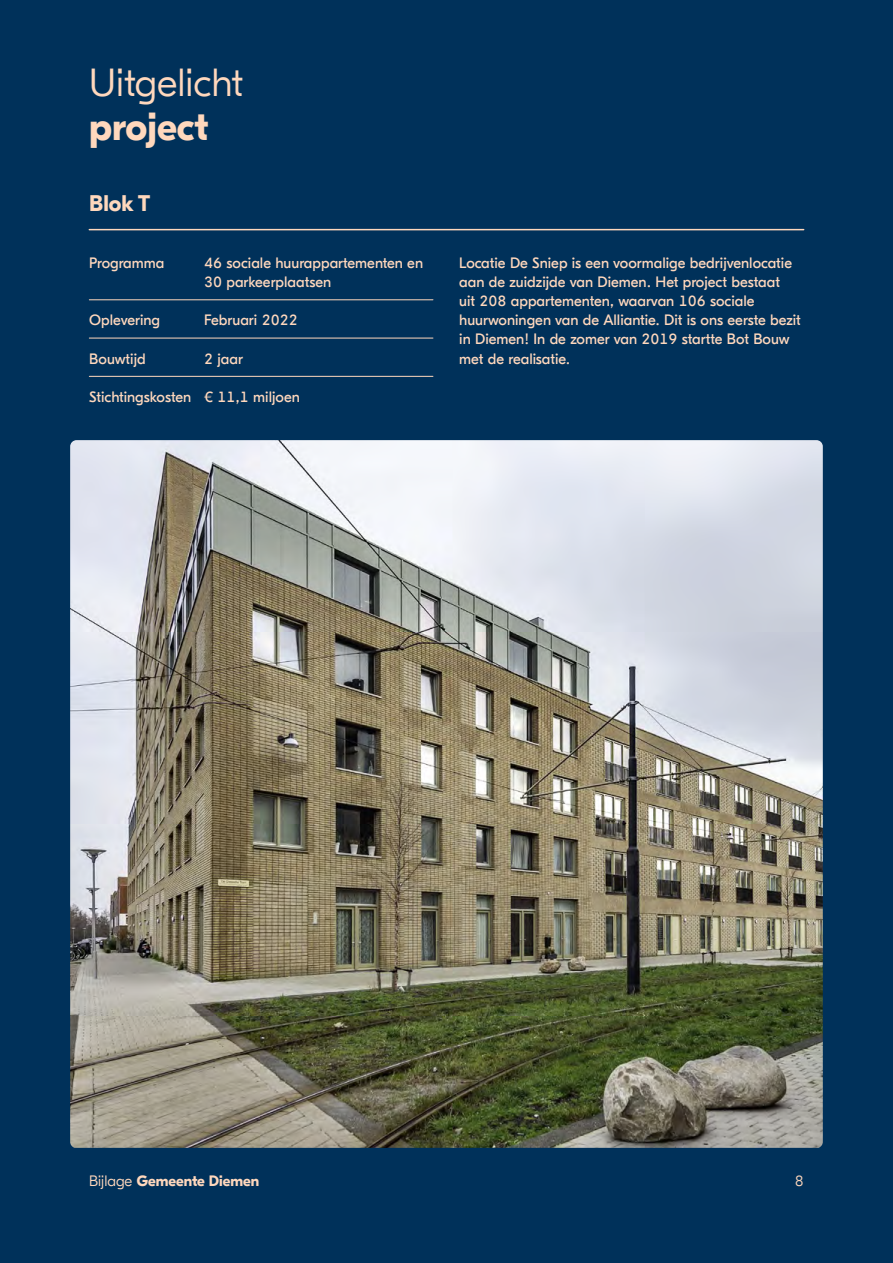
<style>
.page{position:relative;width:893px;height:1263px;background:#00315a}
.page>*{position:absolute;margin:0;border:0;box-sizing:border-box;transform-origin:0 0}
.t1{font:300 39px "GT Eesti Display";color:#ffd8bd}
.t2{font:700 39px "GT Eesti Display";color:#ffd8bd}
.t3{font:700 22.5px "GT Eesti Display";color:#ffd8bd}
.t4{font:15px/19.2px "GT Eesti Display";color:#ffd8bd}
.t5{font:700 15px "GT Eesti Display";color:#ffd8bd}
.t6{font:300 15px "GT Eesti Display";color:#ffd8bd}
.s1{font-weight:300}
</style>
<div class="page">
<img style="left:70px;top:440px;width:753px;height:708px">
<hr style="left:89px;top:229px;width:715px;height:1px;background:#ffd8bd">
<hr style="left:89px;top:376px;width:344px;height:1px;background:#ffd8bd">
<hr style="left:89px;top:299px;width:344px;height:1px;background:#ffd8bd">
<hr style="left:89px;top:338px;width:344px;height:1px;background:#ffd8bd">
<h1 class="t1" style="left:89px;top:61px;width:156px">Uitgelicht</h1>
<h1 class="t2" style="left:89px;top:105px;width:121px">project</h1>
<h2 class="t3" style="left:89px;top:190px;width:63px">Blok T</h2>
<p class="t4" style="left:89px;top:254px;width:77px">Programma</p>
<p class="t4" style="left:204px;top:254px;width:221px">46 sociale huurappartementen en<br>30 parkeerplaatsen</p>
<p class="t4" style="left:89px;top:311px;width:72px">Oplevering</p>
<p class="t4" style="left:204px;top:311px;width:95px">Februari 2022</p>
<p class="t4" style="left:89px;top:349px;width:58px">Bouwtijd</p>
<p class="t4" style="left:204px;top:349px;width:40px">2 jaar</p>
<p class="t4" style="left:89px;top:387px;width:212px">Stichtingskosten € 11,1 miljoen</p>
<p class="t4" style="left:459px;top:254px;width:343px">Locatie De Sniep is een voormalige bedrijvenlocatie aan de zuidzijde van Diemen. Het project bestaat<br>uit 208 appartementen, waarvan 106 sociale huurwoningen van de Alliantie. Dit is ons eerste bezit in Diemen! In de zomer van 2019 startte Bot Bouw met de realisatie.</p>
<p class="t5" style="left:89px;top:1173px;width:171px"><span class="s1">Bijlage</span> Gemeente Diemen</p>
<p class="t6" style="left:795px;top:1173px;width:10px">8</p>
</div>
